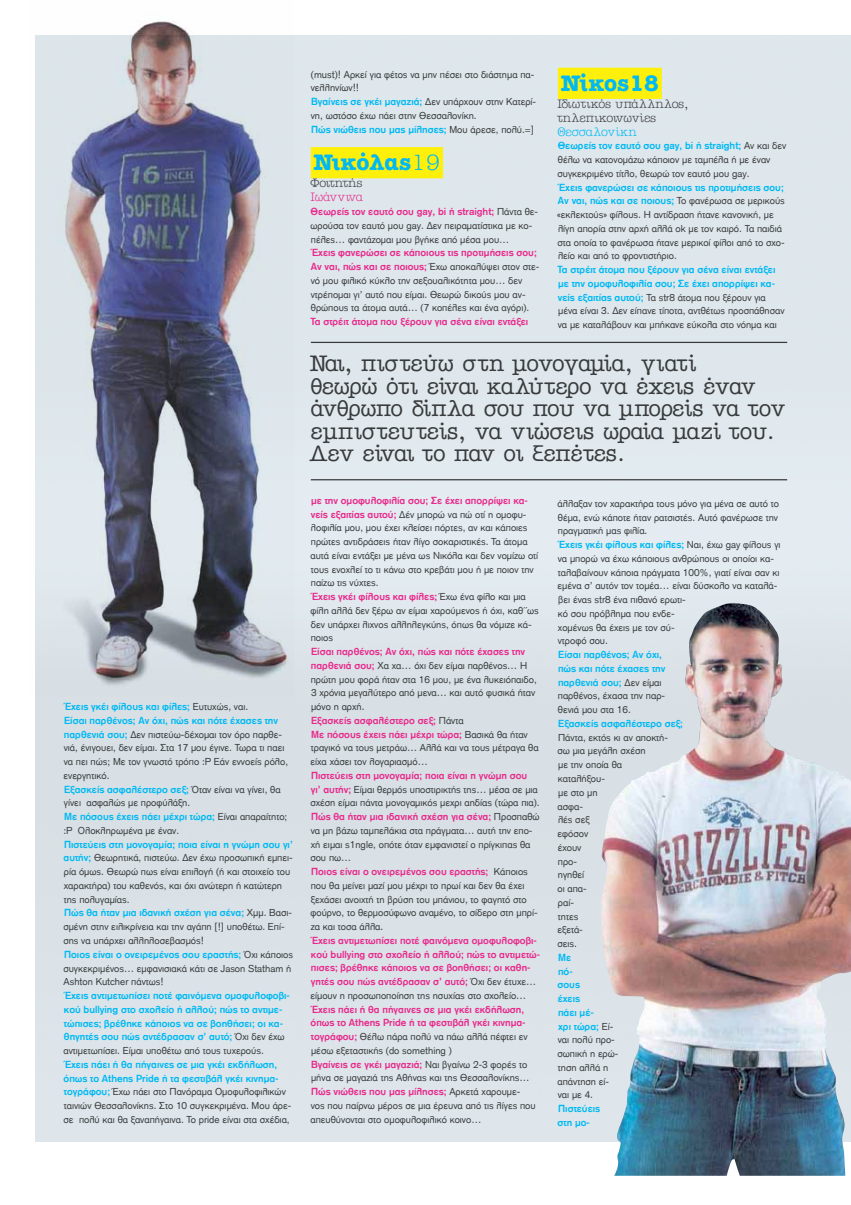
<style>
.page{position:relative;width:851px;height:1205px;background:#fff}
.page>*{position:absolute;margin:0;border:0;box-sizing:border-box;transform-origin:0 0}
.t1{font:500 22.5px/22.5px "American Type ITC Hel";letter-spacing:-.015em;color:#383a3b}
.t2{font:700 22.5px "American Type ITC Hel";letter-spacing:.005em;color:#00b9f3}
.t3{font:12.5px/13.8px "American Type ITC Hel";letter-spacing:-.02em;color:#383a3b}
.t4{font:12.5px "American Type ITC Hel";letter-spacing:-.01em;color:#00b9f3}
.t5{font:12.5px "American Type ITC Hel";letter-spacing:-.01em;color:#e82a8c}
.t6{font:10px/13.8px "PF Akzidenz";color:#383a3b}
.t7{font:700 10px/13.8px "PF Akzidenz";color:#e82a8c}
.t8{font:700 10px/13.8px "PF Akzidenz";color:#00b9f3}
.s1{font-weight:700;color:#00b9f3}
.s2{font-family:"UB Helvetica"}
.s3{font-weight:400}
.s4{font-weight:700;color:#e82a8c}
.s5{font-weight:400;color:#383a3b}
</style>
<div class="page">
<div style="left:35px;top:35px;width:815px;height:1106px;background:#dee7ec"></div>
<div style="left:311px;top:147px;width:132px;height:31px;background:#fff00c"></div>
<div style="left:557px;top:68px;width:104px;height:31px;background:#fff00c"></div>
<img style="left:35px;top:21px;width:258px;height:675px">
<img style="left:600px;top:603px;width:250px;height:573px">
<hr style="left:311px;top:342px;width:476px;height:1px;background:#383a3b">
<hr style="left:311px;top:479px;width:476px;height:1px;background:#383a3b">
<p class="t6" style="left:63px;top:700px;width:226px"><span class="s1">Έχεις γκέι φίλους και φίλες;</span> Ευτυχώς, ναι.<br><span class="s1">Είσαι παρθένος; Αν όχι, πώς και πότε έχασες την παρθενιά σου;</span> Δεν πιστεύω-δέχομαι τον όρο παρθε&shy;νιά, ένιγουει, δεν είμαι. Στα 17 μου έγινε. Τωρα τι παει να πει πώς; Με τον γνωστό τρόπο :P Εάν εννοείς ρόλο, ενεργητικό.<br><span class="s1">Εξασκείς ασφαλέστερο σεξ;</span> Όταν είναι να γίνει, θα γίνει ασφαλώς με προφύλάξη.<br><span class="s1">Με πόσους έχεις πάει μέχρι τώρα;</span> Είναι απαραίτητο; :P Ολοκληρωμένα με έναν.</p>
<p class="t6" style="left:63px;top:837px;width:231px"><span class="s1">Πιστεύεις στη μονογαμία; ποια είναι η γνώμη σου γι’ αυτήν;</span> Θεωρητικά, πιστεύω. Δεν έχω προσωπική εμπει&shy;ρία όμως. Θεωρώ πως είναι επιλογή (ή και στοιχείο του χαρακτήρα) του καθενός, και όχι ανώτερη ή κατώτερη της πολυγαμίας.<br><span class="s1">Πώς θα ήταν μια ιδανική σχέση για σένα;</span> Χμμ. Βασι&shy;σμένη στην ειλικρίνεια και την αγάπη [<span class="s2">!</span>] υποθέτω. Επί&shy;σης να υπάρχει αλληλοσεβασμός<span class="s2">!<br></span><span class="s1">Ποιος είναι ο ονειρεμένος σου εραστής;</span> Όχι κάποιος συγκεκριμένος… εμφανισιακά κάτι σε Jason Statham ή Ashton Kutcher πάντως<span class="s2">!<br></span><span class="s1">Έχεις αντιμετωπίσει ποτέ φαινόμενα ομοφυλοφοβι&shy;κού bullying στο σχολείο ή αλλού; πώς το αντιμε&shy;τώπισες; βρέθηκε κάποιος να σε βοηθήσει; οι κα&shy;θηγητές σου πώς αντέδρασαν σ’ αυτό;</span> Όχι δεν έχω αντιμετωπίσει. Είμαι υποθέτω από τους τυχερούς.</p>
<p class="t6" style="left:63px;top:1057px;width:229px"><span class="s1">Έχεις πάει ή θα πήγαινες σε μια γκέι εκδήλωση, όπως το Athens Pride ή τα φεστιβάλ γκέι κινημα&shy;τογράφου;</span> Έχω πάει στο Πανόραμα Ομοφυλοφιλικών ταινιών Θεσσαλονίκης. Στο 10 συγκεκριμένα. Μου άρε&shy;σε πολύ και θα ξαναπήγαινα. Το pride είναι στα σχέδια,</p>
<p class="t6" style="left:311px;top:67px;width:227px">(must)<span class="s2">!</span> Αρκεί για φέτος να μην πέσει στο διάστημα πα&shy;νελληνίων<span class="s2">!!<br></span><span class="s1">Βγαίνεις σε γκέι μαγαζιά;</span> Δεν υπάρχουν στην Κατερί&shy;νη, ωστόσο έχω πάει στην Θεσσαλονίκη.<br><span class="s1">Πώς νιώθεις που μας μίλησες;</span> Μου άρεσε, πολύ.=]</p>
<h1 class="t2" style="left:313px;top:149px;width:128px">Νικόλας<span class="s3">19</span></h1>
<p class="t3" style="left:310px;top:176px;width:54px">Φοιτητής</p>
<p class="t5" style="left:310px;top:189px;width:54px">Ιωάννινα</p>
<p class="t6" style="left:310px;top:205px;width:229px"><span class="s4">Θεωρείς τον εαυτό σου gay, bi ή straight;</span> Πάντα θε&shy;ωρούσα τον εαυτό μου gay. Δεν πειραματίστικα με κο&shy;πέλες… φαντάζομαι μου βγήκε από μέσα μου…</p>
<p class="t6" style="left:311px;top:246px;width:230px"><span class="s4">Έχεις φανερώσει σε κάποιους τις προτιμήσεις σου; Αν ναι, πώς και σε ποιους;</span> Έχω αποκαλύψει στον στε&shy;νό μου φιλικό κύκλο την σεξουαλικότητα μου… δεν ντρέπομαι γι’ αυτό που είμαι. Θεωρώ δικούς μου αν&shy;θρώπους τα άτομα αυτά… (7 κοπέλες και ένα αγόρι).</p>
<p class="t7" style="left:310px;top:314px;width:219px">Τα στρέιτ άτομα που ξέρουν για σένα είναι εντάξει</p>
<h1 class="t2" style="left:560px;top:69px;width:100px">Νίκος18</h1>
<p class="t3" style="left:557px;top:97px;width:133px">Ιδιωτικός υπάλληλος, τηλεπικοινωνίες</p>
<p class="t4" style="left:557px;top:124px;width:80px">Θεσσαλονίκη</p>
<p class="t6" style="left:557px;top:139px;width:230px"><span class="s1">Θεωρείς τον εαυτό σου gay, bi ή straight;</span> Αν και δεν θέλω να κατονομάζω κάποιον με ταμπέλα ή με έναν συγκεκριμένο τίτλο, θεωρώ τον εαυτό μου gay.</p>
<p class="t6" style="left:557px;top:180px;width:229px"><span class="s1">Έχεις φανερώσει σε κάποιους τις προτιμήσεις σου; Αν ναι, πώς και σε ποιους;</span> Το φανέρωσα σε μερικούς «εκλεκτούς» φίλους. Η αντίδραση ήτανε κανονική, με λίγη απορία στην αρχή αλλά ok με τον καιρό. Τα παιδιά στα οποία το φανέρωσα ήτανε μερικοί φίλοι από το σχο&shy;λείο και από το φροντιστήριο.</p>
<p class="t6" style="left:557px;top:263px;width:228px"><span class="s1">Τα στρέιτ άτομα που ξέρουν για σένα είναι εντάξει με την ομοφυλοφιλία σου; Σε έχει απορρίψει κα&shy;νείς εξαιτίας αυτού;</span> Τα str8 άτομα που ξέρουν για μένα είναι 3. Δεν είπανε τίποτα, αντθέτως προσπάθησαν να με καταλάβουν και μπήκανε εύκολα στο νόημα και</p>
<h1 class="t1" style="left:310px;top:352px;width:476px">Ναι, πιστεύω στη μονογαμία, γιατί<br>θεωρώ ότι είναι καλύτερο να έχεις έναν άνθρωπο δίπλα σου που να μπορείς να τον εμπιστευτείς, να νιώσεις ωραία μαζί του.<br>Δεν είναι το παν οι ξεπέτες.</h1>
<p class="t6" style="left:310px;top:493px;width:230px"><span class="s4">με την ομοφυλοφιλία σου; Σε έχει απορρίψει κα&shy;νείς εξαιτίας αυτού;</span> Δέν μπορώ να πώ οτί η ομοφυ&shy;λοφιλία μου, μου έχει κλείσει πόρτες, αν και κάποιες πρώτες αντιδράσεις ήταν λίγο σοκαριστικές. Τα άτομα αυτά είναι εντάξει με μένα ως Νικόλα και δεν νομίζω οτί τους ενοχλεί το τι κάνω στο κρεβάτι μου ή με ποιον την παίζω τις νύχτες.<br><span class="s4">Έχεις γκέι φίλους και φίλες;</span> Έχω ένα φίλο και μια φίλη αλλά δεν ξέρω αν είμαι χαρούμενος ή όχι, καθ΄΄ως δεν υπάρχει λιχνος αλληλεγκύης, όπως θα νόμιζε κά&shy;ποιος</p>
<p class="t6" style="left:310px;top:645px;width:230px"><span class="s4">Είσαι παρθένος; Αν όχι, πώς και πότε έχασες την παρθενιά σου;</span> Χα χα… όχι δεν είμαι παρθένος… Η πρώτη μου φορά ήταν στα 16 μου, με ένα λυκειόπαιδο, 3 χρόνια μεγαλύτερο από μενα… και αυτό φυσικά ήταν μόνο η αρχή.<br><span class="s4">Εξασκείς ασφαλέστερο σεξ;</span> Πάντα<br><span class="s4">Με πόσους έχεις πάει μέχρι τώρα;</span> Βασικά θα ήταν τραγικό να τους μετράω… Αλλά και να τους μέτραγα θα είχα χάσει τον λογαριασμό…</p>
<p class="t6" style="left:310px;top:768px;width:231px"><span class="s4">Πιστεύεις στη μονογαμία; ποια είναι η γνώμη σου<br>γι’ αυτήν;</span> Είμαι θερμός υποστιρικτής της… μέσα σε μια σχέση είμαι πάντα μονογαμικός μεχρι αηδίας (τώρα πια).<br><span class="s4">Πώς θα ήταν μια ιδανική σχέση για σένα;</span> Προσπαθώ να μη βάζω ταμπελάκια στα πράγματα… αυτή την επο&shy;χή ειμαι s1ngle, οπότε όταν εμφανιστεί ο πρίγκιπας θα σου πω…<br><span class="s4">Ποιος είναι ο ονειρεμένος σου εραστής;</span> Κάποιος που θα μείνει μαζί μου μέχρι το πρωί και δεν θα έχει ξεχάσει ανοιχτή τη βρύση του μπάνιου, το φαγητό στο φούρνο, το θερμοσύφωνο αναμένο, το σίδερο στη μπρί&shy;ζα και τοσα άλλα.</p>
<p class="t7" style="left:310px;top:933px;width:231px">Έχεις αντιμετωπίσει ποτέ φαινόμενα ομοφυλοφοβι&shy;κού bullying στο σχολείο ή αλλού; πώς το αντιμετώ&shy;πισες; βρέθηκε κάποιος να σε βοηθήσει; οι καθη&shy;γητές σου πώς αντέδρασαν σ’ αυτό; <span class="s5">Όχι δεν έτυχε… είμουν η προσωποποίηση της ησυχίας στο σχολείο…</span></p>
<p class="t6" style="left:310px;top:1002px;width:227px"><span class="s4">Έχεις πάει ή θα πήγαινες σε μια γκέι εκδήλωση, όπως το Athens Pride ή τα φεστιβάλ γκέι κινημα&shy;τογράφου;</span> Θέλω πάρα πολύ να πάω αλλά πέφτει εν μέσω εξεταστικής (do something )<br><span class="s4">Βγαίνεις σε γκέι μαγαζιά;</span> Ναι βγαίνω 2-3 φορές το μήνα σε μαγαζιά της Αθήνας και της Θεσσαλονίκης… <span class="s4">Πώς νιώθεις που μας μίλησες;</span> Αρκετά χαρουμε&shy;νος που παίρνω μέρος σε μια έρευνα από τις λίγες που απευθύνονται στο ομοφυλοφιλικό κοινο…</p>
<p class="t6" style="left:557px;top:496px;width:224px">άλλαξαν τον χαρακτήρα τους μόνο για μένα σε αυτό το θέμα, ενώ κάποτε ήταν ρατσιστές. Αυτό φανέρωσε την πραγματική μας φιλία.<br><span class="s1">Έχεις γκέι φίλους και φίλες;</span> Ναι, έχω gay φίλους γι να μπορώ να έχω κάποιους ανθρώπους οι οποίοι κα&shy;ταλαβαίνουν κάποια πράγματα 100%, γιατί είναι σαν κι εμένα σ’ αυτόν τον τομέα… είναι δύσκολο να καταλά&shy;βει ένας str8 ένα πιθανό ερωτι-<br>κό σου πρόβλημα που ενδε-<br>χομένως θα έχεις με τον σύ-<br>ντροφό σου.</p>
<p class="t8" style="left:557px;top:648px;width:109px">Είσαι παρθένος; Αν όχι, πώς και πότε έχασες την παρθενιά σου; <span class="s5">Δεν είμαι παρθένος, έχασα την παρ&shy;θενιά μου στα 16.</span></p>
<p class="t8" style="left:558px;top:716px;width:126px">Εξασκείς ασφαλέστερο σεξ;</p>
<p class="t6" style="left:557px;top:730px;width:112px">Πάντα, εκτός κι αν αποκτή&shy;σω μια μεγάλη σχέση<br>με την οποία θα καταλήξου-<br>με στο μη<br>ασφα-<br>λές σεξ<br>εφόσον<br>έχουν<br>προ-<br>ηγηθεί<br>οι απα-<br>ραί-<br>τητες<br>εξετά-<br>σεις.</p>
<p class="t6" style="left:557px;top:950px;width:62px"><span class="s1">Με<br>πό-<br>σους<br>έχεις<br>πάει μέ-<br>χρι τώρα;</span> Εί&shy;ναι πολύ προ&shy;σωπική η ερώ&shy;τηση αλλά η απάντηση εί&shy;ναι με 4.</p>
<p class="t8" style="left:557px;top:1101px;width:44px">Πιστεύεις στη μο-</p>
</div>
